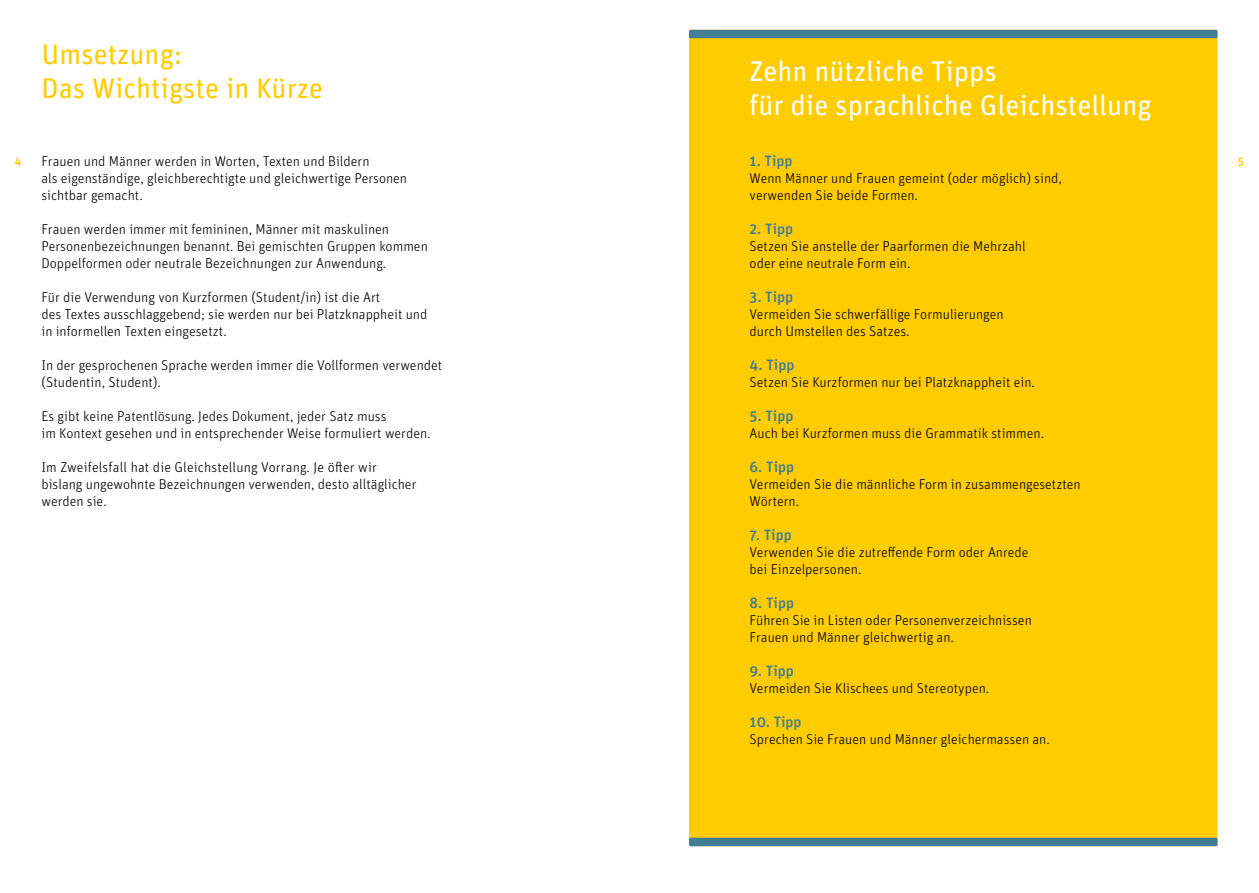
<style>
.page{position:relative;width:1259px;height:893px;background:#fff}
.page>*{position:absolute;margin:0;border:0;box-sizing:border-box;transform-origin:0 0}
.t1{font:28.5px/33.9px "Unit Rounded Pro";color:#fff}
.t2{font:28.5px/33.9px "Unit Rounded Pro";color:#fc0}
.t3{font:500 15px "Unit Rounded Pro";color:#427d94}
.t4{font:300 14.25px/17px "Unit Rounded Pro";color:#000}
.t5{font:500 12px "Unit Rounded Pro";color:#fc0}
</style>
<div class="page">
<div style="left:689px;top:30px;width:528px;height:816px;background:#fc0;border-radius:2px"></div>
<div style="left:689px;top:30px;width:528px;height:8px;background:#427d94;border-radius:2px"></div>
<div style="left:689px;top:838px;width:528px;height:8px;background:#427d94;border-radius:2px"></div>
<h1 class="t2" style="left:41px;top:36px;width:283px">Umsetzung:<br>Das Wichtigste in Kürze</h1>
<h1 class="t1" style="left:749px;top:53px;width:403px">Zehn nützliche Tipps<br>für die sprachliche Gleichstellung</h1>
<p class="t3" style="left:749px;top:150px;width:44px">1. Tipp</p>
<p class="t4" style="left:749px;top:169px;width:314px">Wenn Männer und Frauen gemeint (oder möglich) sind, verwenden Sie beide Formen.</p>
<p class="t3" style="left:749px;top:218px;width:45px">2. Tipp</p>
<p class="t4" style="left:749px;top:237px;width:277px">Setzen Sie anstelle der Paarformen die Mehrzahl oder eine neutrale Form ein.</p>
<p class="t3" style="left:749px;top:286px;width:45px">3. Tipp</p>
<p class="t4" style="left:749px;top:305px;width:255px">Vermeiden Sie schwerfällige Formulierungen durch Umstellen des Satzes.</p>
<p class="t3" style="left:749px;top:354px;width:46px">4. Tipp</p>
<p class="t4" style="left:749px;top:373px;width:287px">Setzen Sie Kurzformen nur bei Platzknappheit ein.</p>
<p class="t3" style="left:749px;top:405px;width:45px">5. Tipp</p>
<p class="t4" style="left:749px;top:424px;width:296px">Auch bei Kurzformen muss die Grammatik stimmen.</p>
<p class="t3" style="left:749px;top:456px;width:46px">6. Tipp</p>
<p class="t4" style="left:749px;top:475px;width:332px">Vermeiden Sie die männliche Form in zusammengesetzten<br>Wörtern.</p>
<p class="t3" style="left:749px;top:524px;width:44px">7. Tipp</p>
<p class="t4" style="left:749px;top:543px;width:280px">Verwenden Sie die zutreffende Form oder Anrede bei Einzelpersonen.</p>
<p class="t3" style="left:749px;top:592px;width:46px">8. Tipp</p>
<p class="t4" style="left:749px;top:611px;width:284px">Führen Sie in Listen oder Personenverzeichnissen<br>Frauen und Männer gleichwertig an.</p>
<p class="t3" style="left:749px;top:660px;width:46px">9. Tipp</p>
<p class="t4" style="left:749px;top:679px;width:241px">Vermeiden Sie Klischees und Stereotypen.</p>
<p class="t3" style="left:749px;top:711px;width:53px">10. Tipp</p>
<p class="t4" style="left:749px;top:730px;width:302px">Sprechen Sie Frauen und Männer gleichermassen an.</p>
<p class="t5" style="left:15px;top:153px;width:8px">4</p>
<p class="t4" style="left:41px;top:152px;width:329px">Frauen und Männer werden in Worten, Texten und Bildern</p>
<p class="t5" style="left:1237px;top:153px;width:8px">5</p>
<p class="t4" style="left:41px;top:169px;width:367px">als eigenständige, gleichberechtigte und gleichwertige Personen sichtbar gemacht.</p>
<p class="t4" style="left:41px;top:220px;width:388px">Frauen werden immer mit femininen, Männer mit maskulinen<br>Personenbezeichnungen benannt. Bei gemischten Gruppen kommen<br>Doppelformen oder neutrale Bezeichnungen zur Anwendung.</p>
<p class="t4" style="left:41px;top:288px;width:387px">Für die Verwendung von Kurzformen (Student/in) ist die Art<br>des Textes ausschlaggebend; sie werden nur bei Platzknappheit und in informellen Texten eingesetzt.</p>
<p class="t4" style="left:41px;top:356px;width:402px">In der gesprochenen Sprache werden immer die Vollformen verwendet (Studentin, Student).</p>
<p class="t4" style="left:41px;top:407px;width:391px">Es gibt keine Patentlösung. Jedes Dokument, jeder Satz muss<br>im Kontext gesehen und in entsprechender Weise formuliert werden.</p>
<p class="t4" style="left:41px;top:458px;width:376px">Im Zweifelsfall hat die Gleichstellung Vorrang. Je öfter wir bislang ungewohnte Bezeichnungen verwenden, desto alltäglicher werden sie.</p>
</div>
